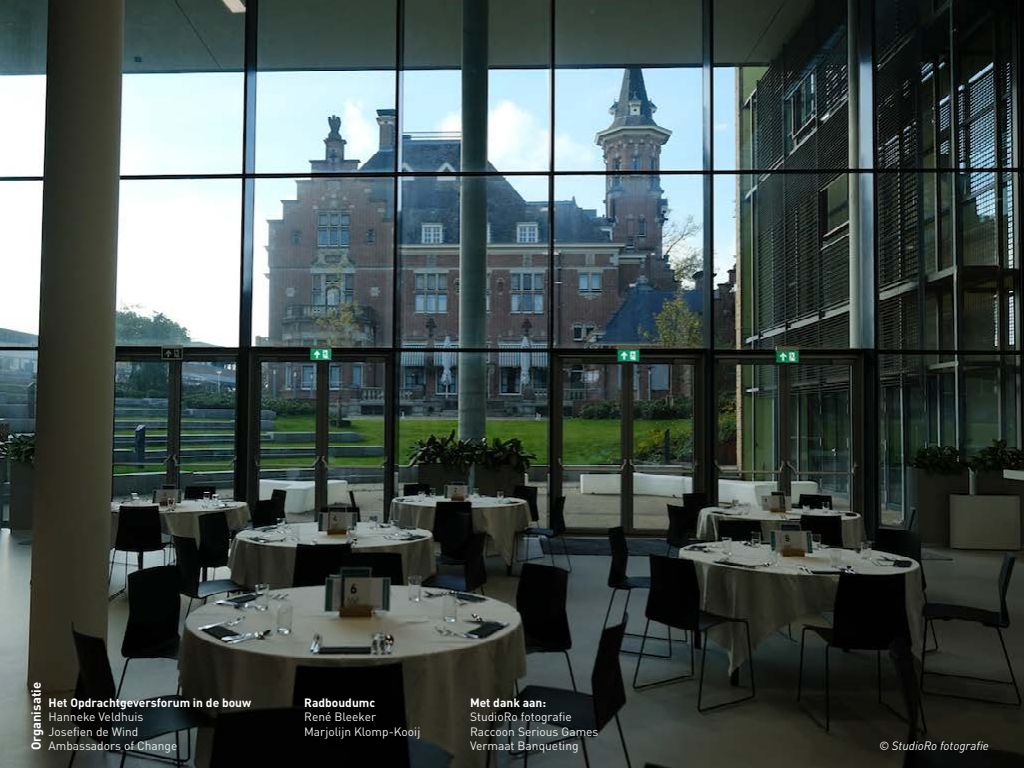
<style>
.page{position:relative;width:1024px;height:768px;background:#fff}
.page>*{position:absolute;margin:0;border:0;box-sizing:border-box;transform-origin:0 0}
.t1{font:700 13px "DIN Pro";color:#fff}
.t2{font:12px/14.4px "DIN Pro";color:#f0efee}
.t3{font:700 12px "DIN Pro";color:#fff}
.t4{font:italic 12px "DIN Pro";color:#fafafa}
</style>
<div class="page">
<img style="left:0;top:0;width:1024px;height:768px">
<p class="t1" style="left:27px;top:750px;width:69px;rotate:-90deg">Organisatie</p>
<p class="t3" style="left:49px;top:694px;width:204px">Het Opdrachtgeversforum in de bouw</p>
<p class="t2" style="left:49px;top:709px;width:97px">Hanneke Veldhuis<br>Josefien de Wind</p>
<p class="t2" style="left:49px;top:738px;width:130px">Ambassadors of Change</p>
<p class="t3" style="left:304px;top:694px;width:72px">Radboudumc</p>
<p class="t2" style="left:304px;top:709px;width:118px">René Bleeker<br>Marjolijn Klomp-Kooij</p>
<p class="t3" style="left:470px;top:694px;width:78px">Met dank aan:</p>
<p class="t2" style="left:470px;top:709px;width:130px">StudioRo fotografie<br>Raccoon Serious Games<br>Vermaat Banqueting</p>
<p class="t4" style="left:879px;top:736px;width:111px">© StudioRo fotografie</p>
</div>
